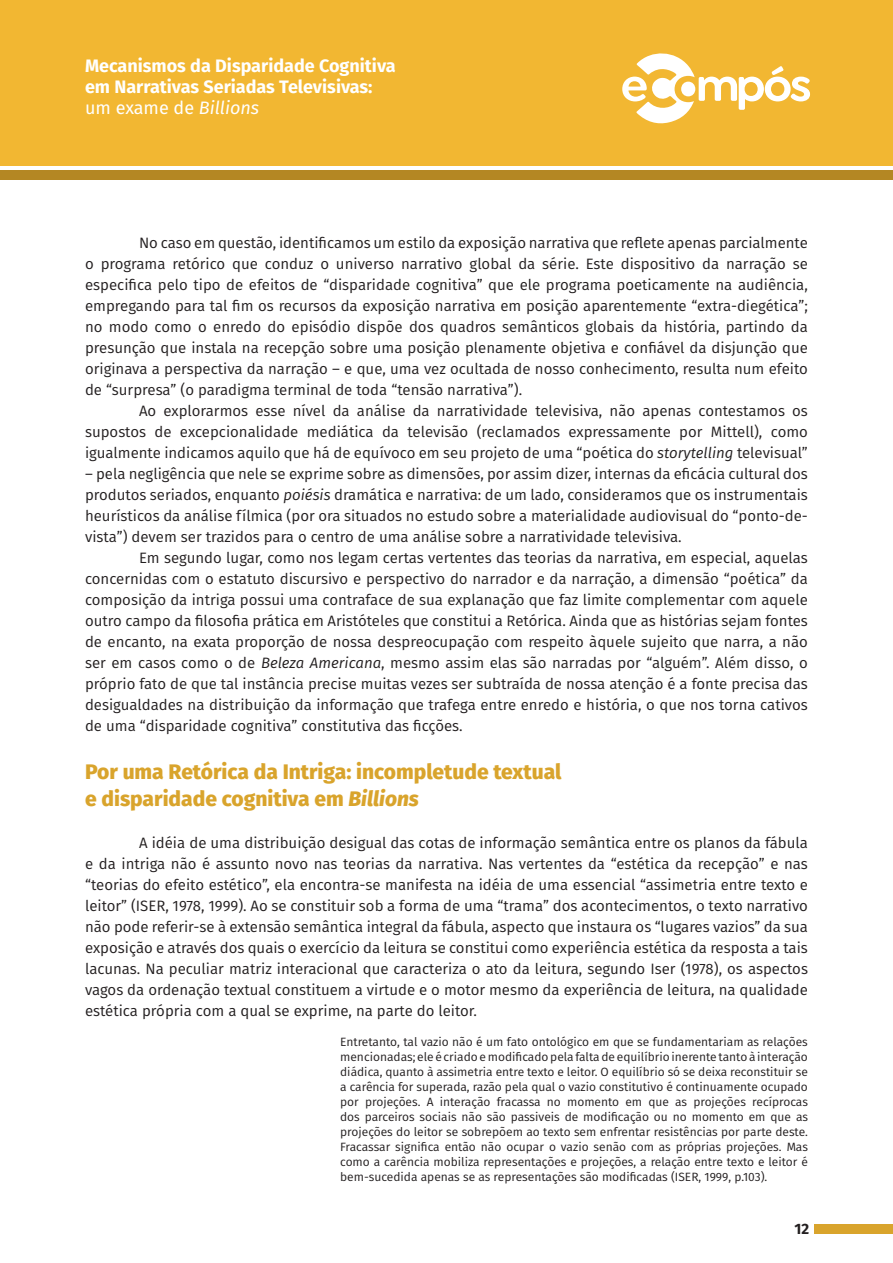
<style>
.page{position:relative;width:893px;height:1263px;background:#fff}
.page>*{position:absolute;margin:0;border:0;box-sizing:border-box;transform-origin:0 0}
.Tópico{font:800 21px "Fira Sans";color:#d9a42c}
.t1{font:700 18px/21px "Fira Sans";color:#fff}
.t2{font:15px/21px "Fira Sans";color:#231f20;text-align:justify}
.t3{font:700 15px "Fira Sans";color:#231f20}
.Citação__3_Linhas{font:12px/15px "Fira Sans";color:#231f20;text-align:justify}
.s1{font-weight:400}
.s2{font-weight:400;font-style:italic}
.s3{font-style:italic}
</style>
<div class="page">
<div style="left:0;top:0;width:893px;height:166px;background:#f2b732"></div>
<div style="left:0;top:170px;width:893px;height:10px;background:#b48723"></div>
<div style="left:814px;top:1224px;width:79px;height:9px;background:#d9a42c"></div>
<svg style="left:622px;top:53px;width:188px;height:71px"></svg>
<p class="t1" style="left:85px;top:54px;width:312px">Mecanismos da Disparidade Cognitiva em Narrativas Seriadas Televisivas: <span class="s1">um exame de</span> <span class="s2">Billions</span></p>
<p class="t2" style="left:85px;top:232px;width:724px;text-indent:54px">No caso em questão, identificamos um estilo da exposição narrativa que reflete apenas parcialmente o programa retórico que conduz o universo narrativo global da série. Este dispositivo da narração se especifica pelo tipo de efeitos de “disparidade cognitiva” que ele programa poeticamente na audiência, empregando para tal fim os recursos da exposição narrativa em posição aparentemente “extra-diegética”; no modo como o enredo do episódio dispõe dos quadros semânticos globais da história, partindo da presunção que instala na recepção sobre uma posição plenamente objetiva e confiável da disjunção que originava a perspectiva da narração – e que, uma vez ocultada de nosso conhecimento, resulta num efeito de “surpresa” (o paradigma terminal de toda “tensão narrativa”).</p>
<p class="t2" style="left:85px;top:400px;width:724px;text-indent:54px">Ao explorarmos esse nível da análise da narratividade televisiva, não apenas contestamos os supostos de excepcionalidade mediática da televisão (reclamados expressamente por Mittell), como igualmente indicamos aquilo que há de equívoco em seu projeto de uma “poética do <span class="s3">storytelling</span> televisual”</p>
<p class="t2" style="left:85px;top:463px;width:724px">– pela negligência que nele se exprime sobre as dimensões, por assim dizer, internas da eficácia cultural dos produtos seriados, enquanto <span class="s3">poiésis</span> dramática e narrativa: de um lado, consideramos que os instrumentais heurísticos da análise fílmica (por ora situados no estudo sobre a materialidade audiovisual do “ponto-de&shy;vista”) devem ser trazidos para o centro de uma análise sobre a narratividade televisiva.</p>
<p class="t2" style="left:85px;top:547px;width:724px;text-indent:54px">Em segundo lugar, como nos legam certas vertentes das teorias da narrativa, em especial, aquelas concernidas com o estatuto discursivo e perspectivo do narrador e da narração, a dimensão “poética” da composição da intriga possui uma contraface de sua explanação que faz limite complementar com aquele outro campo da filosofia prática em Aristóteles que constitui a Retórica. Ainda que as histórias sejam fontes de encanto, na exata proporção de nossa despreocupação com respeito àquele sujeito que narra, a não ser em casos como o de <span class="s3">Beleza Americana</span>, mesmo assim elas são narradas por “alguém”. Além disso, o próprio fato de que tal instância precise muitas vezes ser subtraída de nossa atenção é a fonte precisa das desigualdades na distribuição da informação que trafega entre enredo e história, o que nos torna cativos de uma “disparidade cognitiva” constitutiva das ficções.</p>
<p class="Tópico" style="left:85px;top:753px;width:478px">Por uma Retórica da Intriga: incompletude textual</p>
<p class="Tópico" style="left:85px;top:780px;width:335px">e disparidade cognitiva em <span class="s3">Billions</span></p>
<p class="t2" style="left:85px;top:832px;width:724px;text-indent:54px">A idéia de uma distribuição desigual das cotas de informação semântica entre os planos da fábula e da intriga não é assunto novo nas teorias da narrativa. Nas vertentes da “estética da recepção” e nas “teorias do efeito estético”, ela encontra-se manifesta na idéia de uma essencial “assimetria entre texto e leitor” (ISER, 1978, 1999). Ao se constituir sob a forma de uma “trama” dos acontecimentos, o texto narrativo não pode referir-se à extensão semântica integral da fábula, aspecto que instaura os “lugares vazios” da sua exposição e através dos quais o exercício da leitura se constitui como experiência estética da resposta a tais lacunas. Na peculiar matriz interacional que caracteriza o ato da leitura, segundo Iser (1978), os aspectos vagos da ordenação textual constituem a virtude e o motor mesmo da experiência de leitura, na qualidade estética própria com a qual se exprime, na parte do leitor.</p>
<p class="Citação__3_Linhas" style="left:340px;top:1034px;width:469px">Entretanto, tal vazio não é um fato ontológico em que se fundamentariam as relações mencionadas; ele é criado e modificado pela falta de equilíbrio inerente tanto à interação diádica, quanto à assimetria entre texto e leitor. O equilíbrio só se deixa reconstituir se a carência for superada, razão pela qual o vazio constitutivo é continuamente ocupado por projeções. A interação fracassa no momento em que as projeções recíprocas dos parceiros sociais não são passiveis de modificação ou no momento em que as projeções do leitor se sobrepõem ao texto sem enfrentar resistências por parte deste.<br>Fracassar significa então não ocupar o vazio senão com as próprias projeções. Mas como a carência mobiliza representações e projeções, a relação entre texto e leitor é bem-sucedida apenas se as representações são modificadas (ISER, 1999, p.103).</p>
<p class="t3" style="left:794px;top:1216px;width:16px">12</p>
</div>
